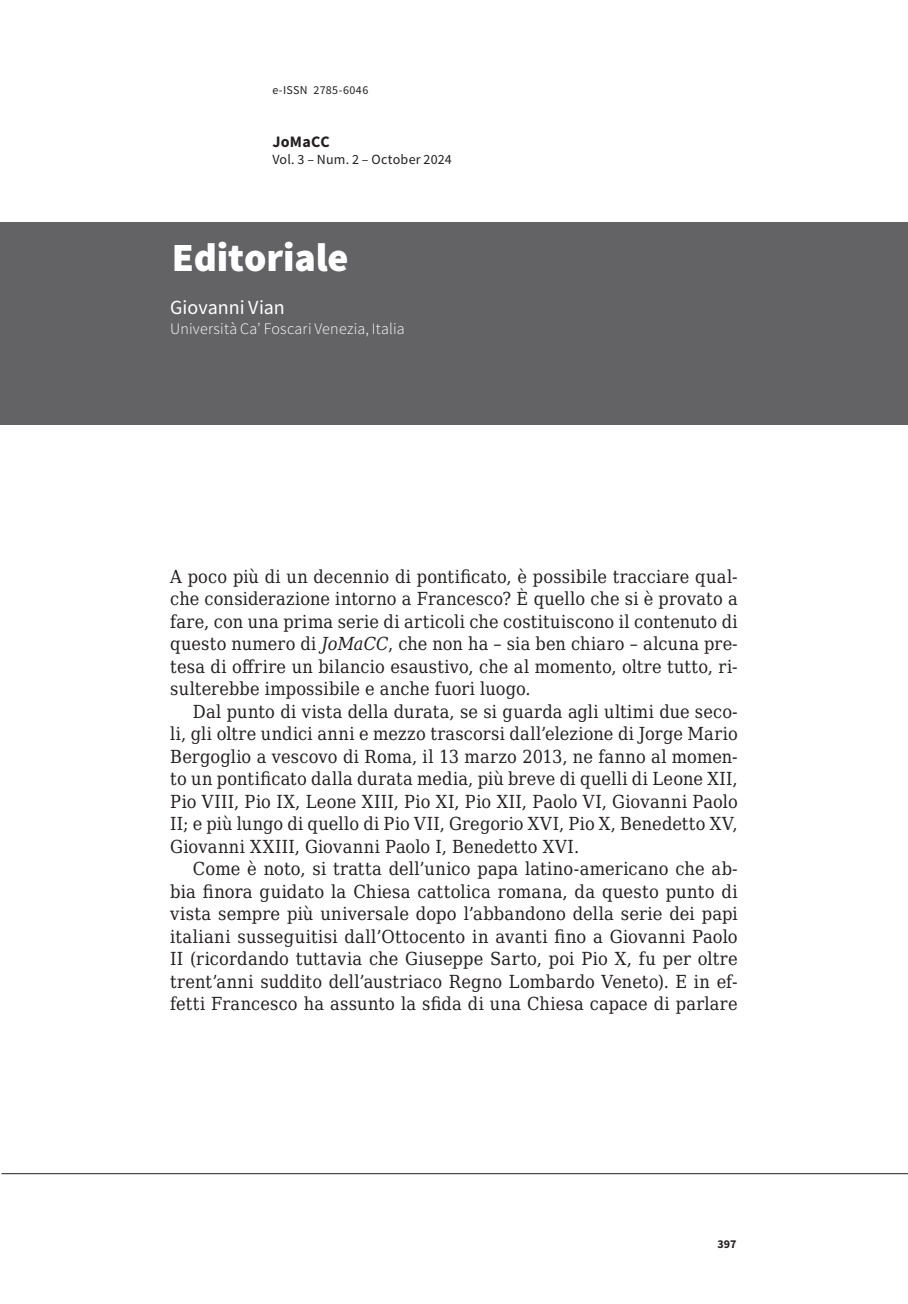
<style>
.page{position:relative;width:908px;height:1304px;background:#fff}
.page>*{position:absolute;margin:0;border:0;box-sizing:border-box;transform-origin:0 0}
.t1{font:900 40px "Source Sans Pro";letter-spacing:-.005em;color:#fff}
.t2{font:20px "Source Sans Pro";color:#fff}
.t3{font:18px/22.4px "DejaVu Serif Condensed";letter-spacing:.015em;color:#231f20;text-align:justify}
.t4{font:300 16px "Source Sans Pro";letter-spacing:.01em;color:#fff}
.t5{font:700 16px "Source Sans Pro";letter-spacing:.015em;color:#231f20}
.t6{font:14px "Source Sans Pro";letter-spacing:.015em;color:#231f20}
.t7{font:12px "Source Sans Pro";letter-spacing:.03em;color:#231f20}
.t8{font:700 12px "Source Sans Pro";color:#231f20}
.s1{font-style:italic}
</style>
<div class="page">
<hr style="left:2px;top:1173px;width:905px;height:1px;background:#231f20">
<div style="left:0;top:223px;width:907px;height:202px;background:#636366"></div>
<p class="t7" style="left:272px;top:82px;width:97px">e-ISSN 2785-6046</p>
<p class="t5" style="left:272px;top:131px;width:59px">JoMaCC</p>
<p class="t6" style="left:272px;top:150px;width:181px">Vol. 3 – Num. 2 – October 2024</p>
<h1 class="t1" style="left:172px;top:230px;width:178px">Editoriale</h1>
<p class="t2" style="left:170px;top:295px;width:116px">Giovanni Vian</p>
<p class="t4" style="left:170px;top:319px;width:236px">Università Ca’ Foscari Venezia, Italia</p>
<p class="t3" style="left:170px;top:565px;width:568px">A poco più di un decennio di pontificato, è possibile tracciare qual&shy;che considerazione intorno a Francesco? È quello che si è provato a fare, con una prima serie di articoli che costituiscono il contenuto di questo numero di <span class="s1">JoMaCC</span>, che non ha – sia ben chiaro – alcuna pre&shy;tesa di offrire un bilancio esaustivo, che al momento, oltre tutto, ri&shy;sulterebbe impossibile e anche fuori luogo.</p>
<p class="t3" style="left:170px;top:700px;width:568px;text-indent:23px">Dal punto di vista della durata, se si guarda agli ultimi due seco&shy;li, gli oltre undici anni e mezzo trascorsi dall’elezione di Jorge Mario Bergoglio a vescovo di Roma, il 13 marzo 2013, ne fanno al momen&shy;to un pontificato dalla durata media, più breve di quelli di Leone XII, Pio VIII, Pio IX, Leone XIII, Pio XI, Pio XII, Paolo VI, Giovanni Paolo II; e più lungo di quello di Pio VII, Gregorio XVI, Pio X, Benedetto XV, Giovanni XXIII, Giovanni Paolo I, Benedetto XVI.</p>
<p class="t3" style="left:170px;top:857px;width:568px;text-indent:23px">Come è noto, si tratta dell’unico papa latino-americano che ab&shy;bia finora guidato la Chiesa cattolica romana, da questo punto di vista sempre più universale dopo l’abbandono della serie dei papi italiani susseguitisi dall’Ottocento in avanti fino a Giovanni Paolo II (ricordando tuttavia che Giuseppe Sarto, poi Pio X, fu per oltre trent’anni suddito dell’austriaco Regno Lombardo Veneto). E in ef&shy;fetti Francesco ha assunto la sfida di una Chiesa capace di parlare</p>
<p class="t8" style="left:717px;top:1236px;width:21px">397</p>
</div>
